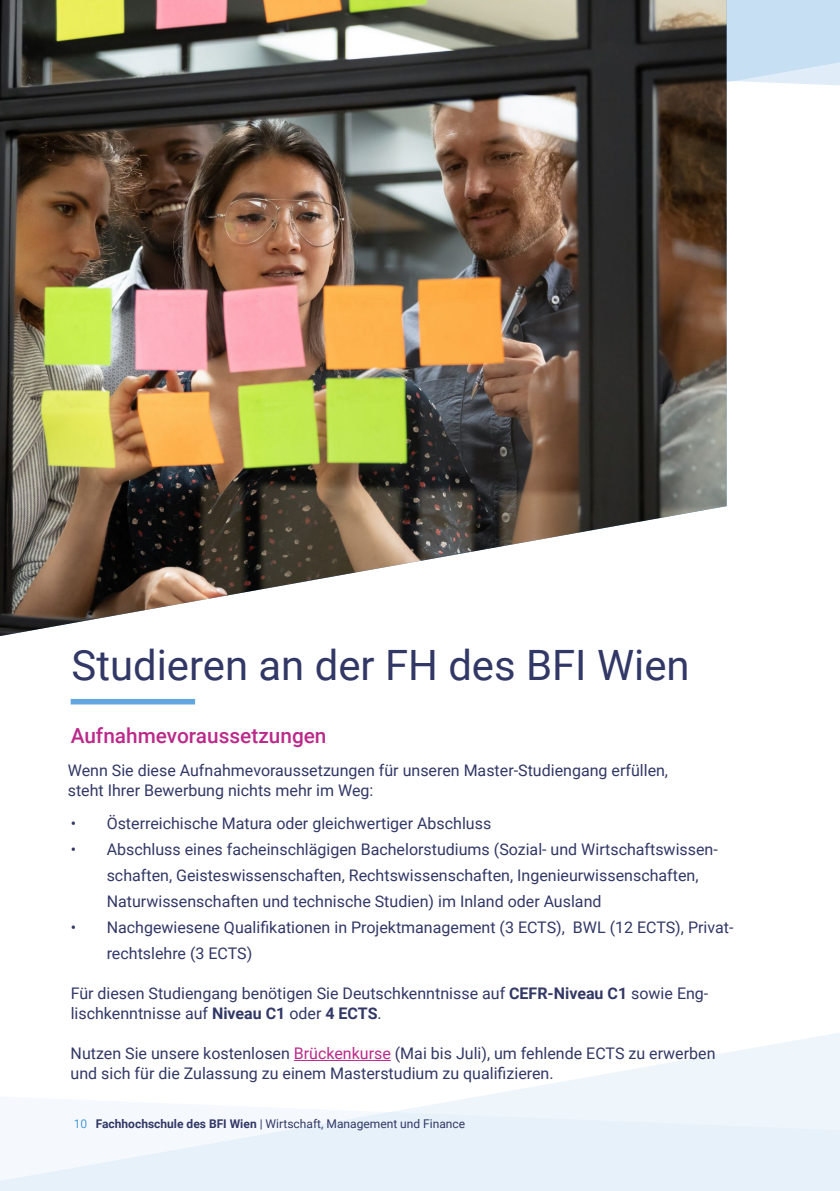
<style>
.page{position:relative;width:840px;height:1191px;background:#fff}
.page>*{position:absolute;margin:0;border:0;box-sizing:border-box;transform-origin:0 0}
.t1{font:41.8px "Roboto";color:#323866}
.t2{font:500 20.8px "Roboto";color:#bb2a8a}
.t3{font:16px/20px "Roboto";color:#323866}
.t4{font:12px "Roboto";color:#323866}
.s1{font-weight:700}
.s2{color:#bb2a8a}
.s3{color:#4a9bd8}
</style>
<div class="page">
<svg style="left:293px;top:1033px;width:546px;height:56px"></svg>
<svg style="left:0;top:1089px;width:839px;height:102px;fill:#e6f1f9"></svg>
<svg style="left:726px;top:0;width:113px;height:85px;background:#cae0f2"></svg>
<div style="left:71px;top:699px;width:124px;height:5px;background:#62a6df"></div>
<hr style="left:294px;top:1060px;width:96px;height:1px;background:#bb2a8a">
<img style="left:0;top:0;width:726px;height:636px">
<h1 class="t1" style="left:72px;top:635px;width:619px">Studieren an der FH des BFI Wien</h1>
<h2 class="t2" style="left:71px;top:721px;width:257px">Aufnahmevoraussetzungen</h2>
<p class="t3" style="left:68px;top:759px;width:601px">Wenn Sie diese Aufnahmevoraussetzungen für unseren Master-Studiengang erfüllen, steht Ihrer Bewerbung nichts mehr im Weg:</p>
<p class="t3" style="left:71px;top:813px;width:422px">• Österreichische Matura oder gleichwertiger Abschluss</p>
<p class="t3" style="left:107px;top:836px;width:612px;line-height:26px;text-indent:-36px">• Abschluss eines facheinschlägigen Bachelorstudiums (Sozial- und Wirtschaftswissen&shy;schaften, Geisteswissenschaften, Rechtswissenschaften, Ingenieurwissenschaften,<br>Naturwissenschaften und technische Studien) im Inland oder Ausland</p>
<p class="t3" style="left:107px;top:914px;width:628px;line-height:26px;text-indent:-36px">• Nachgewiesene Qualifikationen in Projektmanagement (3 ECTS), BWL (12 ECTS), Privat&shy;rechtslehre (3 ECTS)</p>
<p class="t3" style="left:71px;top:983px;width:638px">Für diesen Studiengang benötigen Sie Deutschkenntnisse auf <span class="s1">CEFR-Niveau C1</span> sowie Eng&shy;lischkenntnisse auf <span class="s1">Niveau C1</span> oder <span class="s1">4 ECTS</span>.</p>
<p class="t3" style="left:71px;top:1043px;width:646px">Nutzen Sie unsere kostenlosen <span class="s2">Brückenkurse</span> (Mai bis Juli), um fehlende ECTS zu erwerben und sich für die Zulassung zu einem Masterstudium zu qualifizieren.</p>
<p class="t4" style="left:74px;top:1115px;width:393px"><span class="s3">10</span> <span class="s1">Fachhochschule des BFI Wien</span> | Wirtschaft, Management und Finance</p>
</div>
